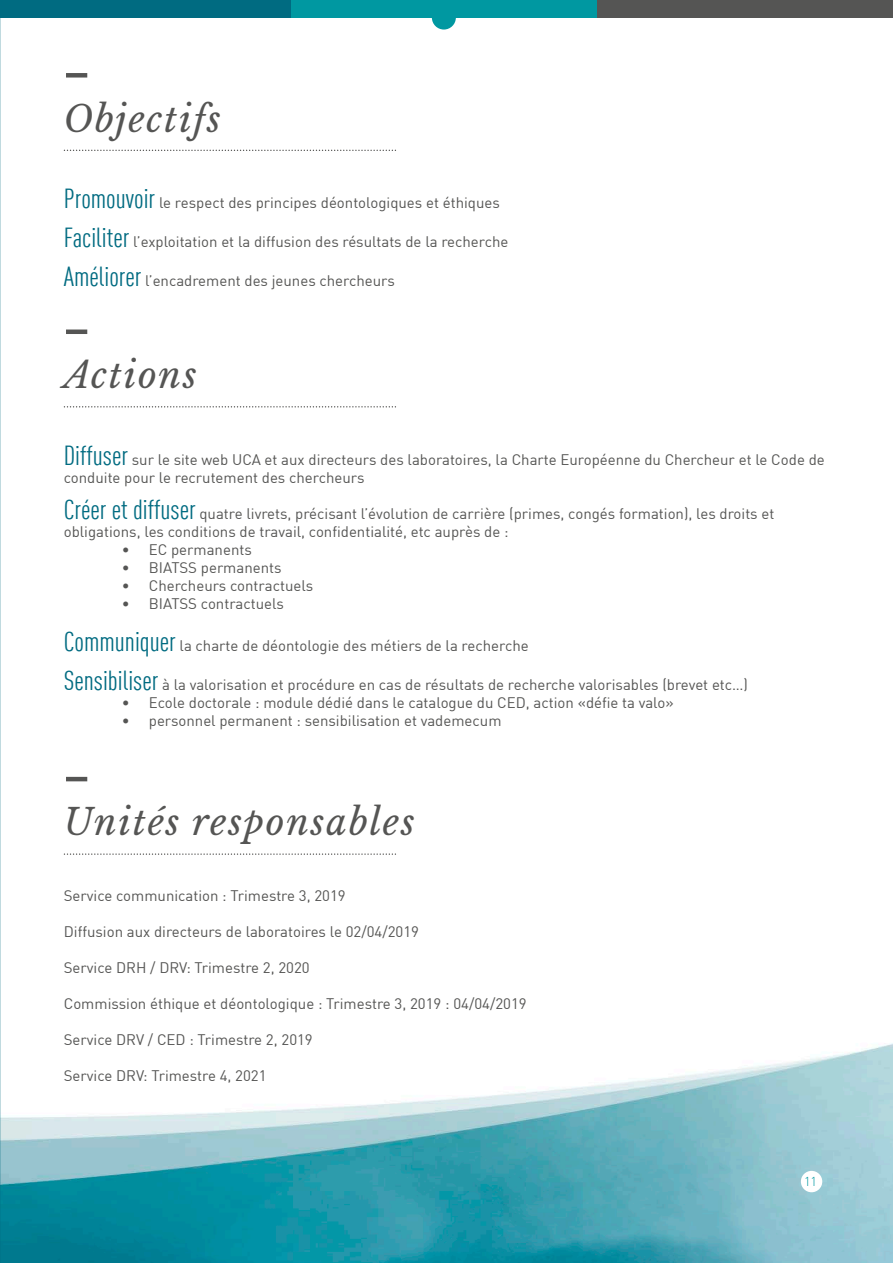
<style>
.page{position:relative;width:893px;height:1263px;background:#fff}
.page>*{position:absolute;margin:0;border:0;box-sizing:border-box;transform-origin:0 0}
.t1{font:italic 36px "Libre Baskerville";letter-spacing:.05em;color:#555554}
.t2{font:15px/18px "DIN Offc";color:#555554}
.t3{font:300 12.75px "DIN Offc";color:#0098a1}
.s1{font-stretch:condensed;font-size:27px;color:#006b81}
</style>
<div class="page">
<div style="left:0;top:0;width:291px;height:18px;background:#006b81"></div>
<div style="left:597px;top:0;width:296px;height:18px;background:#555554"></div>
<div style="left:291px;top:0;width:306px;height:18px;background:#0098a1"></div>
<div style="left:432px;top:6px;width:24px;height:24px;background:#0098a1;border-radius:50%"></div>
<img style="left:1px;top:1043px;width:892px;height:220px">
<div style="left:801px;top:1171px;width:21px;height:21px;background:#fff;border-radius:50%"></div>
<img style="left:0;top:0;width:1px;height:1263px">
<div style="left:66px;top:73px;width:21px;height:5px;background:#555554"></div>
<svg style="left:64px;top:150px;width:332px;height:1px"></svg>
<div style="left:66px;top:329px;width:21px;height:5px;background:#555554"></div>
<svg style="left:64px;top:406px;width:332px;height:1px"></svg>
<hr style="left:66px;top:777px;width:21px;height:4px;background:#555554">
<svg style="left:64px;top:853px;width:332px;height:2px"></svg>
<h1 class="t1" style="left:64px;top:97px;width:159px">Objectifs</h1>
<p class="t2" style="left:64px;top:193px;width:438px"><span class="s1">Promouvoir</span> le respect des principes déontologiques et éthiques</p>
<p class="t2" style="left:64px;top:232px;width:446px"><span class="s1">Faciliter</span> l’exploitation et la diffusion des résultats de la recherche</p>
<p class="t2" style="left:64px;top:271px;width:333px"><span class="s1">Améliorer</span> l’encadrement des jeunes chercheurs</p>
<h1 class="t1" style="left:64px;top:353px;width:134px">Actions</h1>
<p class="t2" style="left:64px;top:450px;width:762px"><span class="s1">Diffuser</span> sur le site web UCA et aux directeurs des laboratoires, la Charte Européenne du Chercheur et le Code de conduite pour le recrutement des chercheurs</p>
<p class="t2" style="left:64px;top:504px;width:712px"><span class="s1">Créer et diffuser</span> quatre livrets, précisant l’évolution de carrière (primes, congés formation), les droits et obligations, les conditions de travail, confidentialité, etc auprès de :</p>
<p class="t2" style="left:122px;top:540px;width:131px">• EC permanents</p>
<p class="t2" style="left:122px;top:558px;width:161px">• BIATSS permanents</p>
<p class="t2" style="left:122px;top:576px;width:193px">• Chercheurs contractuels</p>
<p class="t2" style="left:122px;top:594px;width:164px">• BIATSS contractuels</p>
<p class="t2" style="left:64px;top:636px;width:466px"><span class="s1">Communiquer</span> la charte de déontologie des métiers de la recherche</p>
<p class="t2" style="left:64px;top:675px;width:686px"><span class="s1">Sensibiliser</span> à la valorisation et procédure en cas de résultats de recherche valorisables (brevet etc…)</p>
<p class="t2" style="left:122px;top:693px;width:553px">• Ecole doctorale : module dédié dans le catalogue du CED, action «défie ta valo»</p>
<p class="t2" style="left:122px;top:711px;width:381px">• personnel permanent : sensibilisation et vademecum</p>
<h1 class="t1" style="left:64px;top:800px;width:353px">Unités responsables</h1>
<p class="t2" style="left:64px;top:886px;width:283px">Service communication : Trimestre 3, 2019</p>
<p class="t2" style="left:64px;top:922px;width:357px">Diffusion aux directeurs de laboratoires le 02/04/2019</p>
<p class="t2" style="left:64px;top:958px;width:247px">Service DRH / DRV: Trimestre 2, 2020</p>
<p class="t2" style="left:64px;top:994px;width:464px">Commission éthique et déontologique : Trimestre 3, 2019 : 04/04/2019</p>
<p class="t2" style="left:64px;top:1030px;width:251px">Service DRV / CED : Trimestre 2, 2019</p>
<p class="t2" style="left:64px;top:1066px;width:204px">Service DRV: Trimestre 4, 2021</p>
<p class="t3" style="left:804px;top:1174px;width:15px">11</p>
</div>
